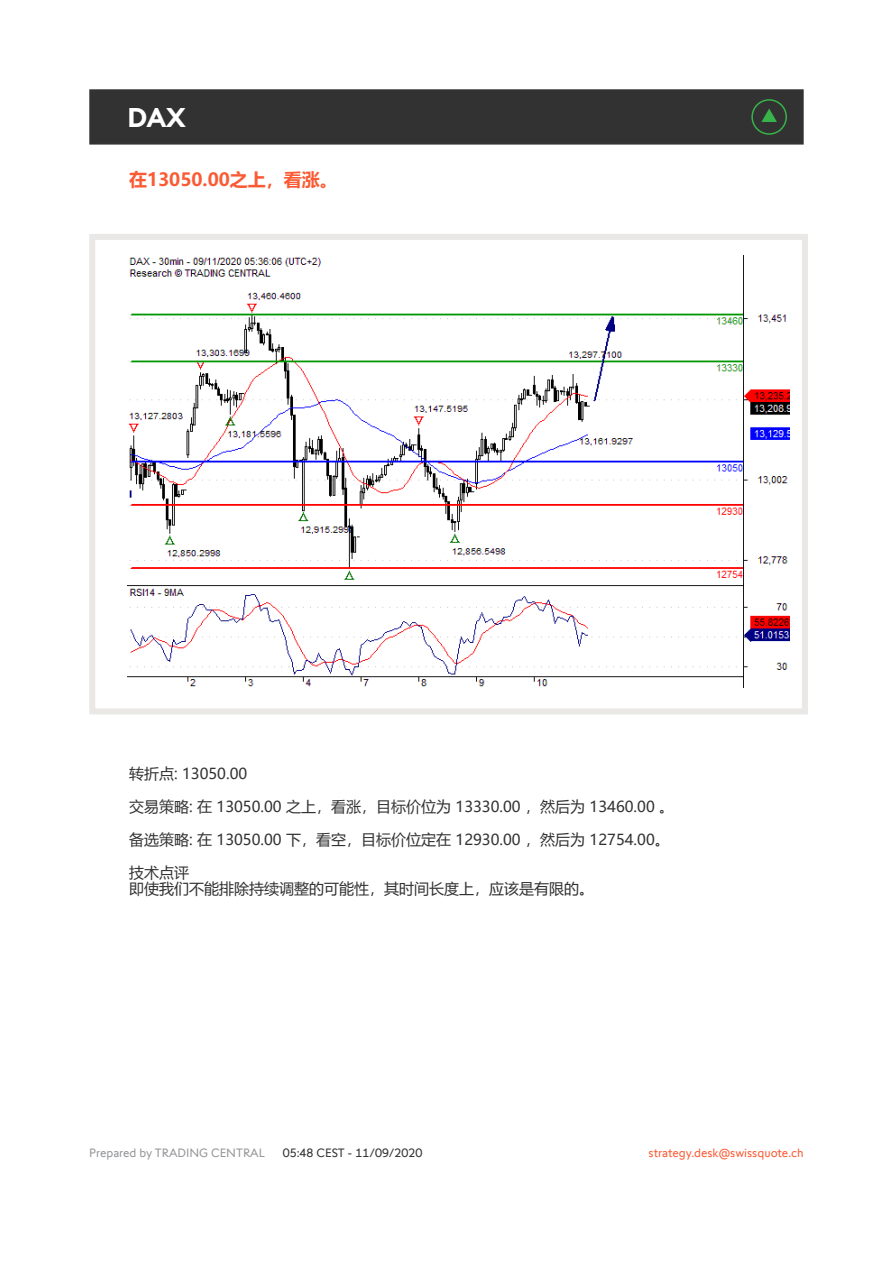
<style>
.page{position:relative;width:893px;height:1263px;background:#fff}
.page>*{position:absolute;margin:0;border:0;box-sizing:border-box;transform-origin:0 0}
.t1{font:700 27px "Swissquote CT";color:#fff}
.t2{font:700 18px "Microsoft Ya Hei UI";color:#fa5b35}
.t3{font:15px/16.5px "Microsoft Ya Hei UI";color:#323232}
.t4{font:12px "Swissquote CT";color:#fa5b35}
.t5{font:12px "Swissquote CT";color:#939598}
.t6{font:12px "Swissquote CT";color:#323232}
</style>
<div class="page">
<div style="left:89px;top:234px;width:719px;height:480px;border:6px solid #e9e8e7"></div>
<div style="left:89px;top:89px;width:715px;height:56px;background:#323232;border:2px solid #323232"></div>
<img style="left:128px;top:255px;width:661px;height:432px">
<svg style="left:751px;top:99px;width:36px;height:36px"></svg>
<h1 class="t1" style="left:128px;top:101px;width:60px">DAX</h1>
<p class="t2" style="left:129px;top:167px;width:210px">在13050.00之上，看涨。</p>
<p class="t3" style="left:129px;top:765px;width:120px">转折点: 13050.00</p>
<p class="t3" style="left:129px;top:798px;width:547px">交易策略: 在 13050.00 之上，看涨，目标价位为 13330.00 ，然后为 13460.00 。</p>
<p class="t3" style="left:129px;top:831px;width:542px">备选策略: 在 13050.00 下，看空，目标价位定在 12930.00 ，然后为 12754.00。</p>
<p class="t3" style="left:129px;top:864px;width:466px">技术点评<br>即使我们不能排除持续调整的可能性，其时间长度上，应该是有限的。</p>
<p class="t5" style="left:89px;top:1145px;width:177px">Prepared by TRADING CENTRAL</p>
<p class="t6" style="left:283px;top:1145px;width:141px">05:48 CEST - 11/09/2020</p>
<p class="t4" style="left:649px;top:1145px;width:157px">strategy.desk@swissquote.ch</p>
</div>
